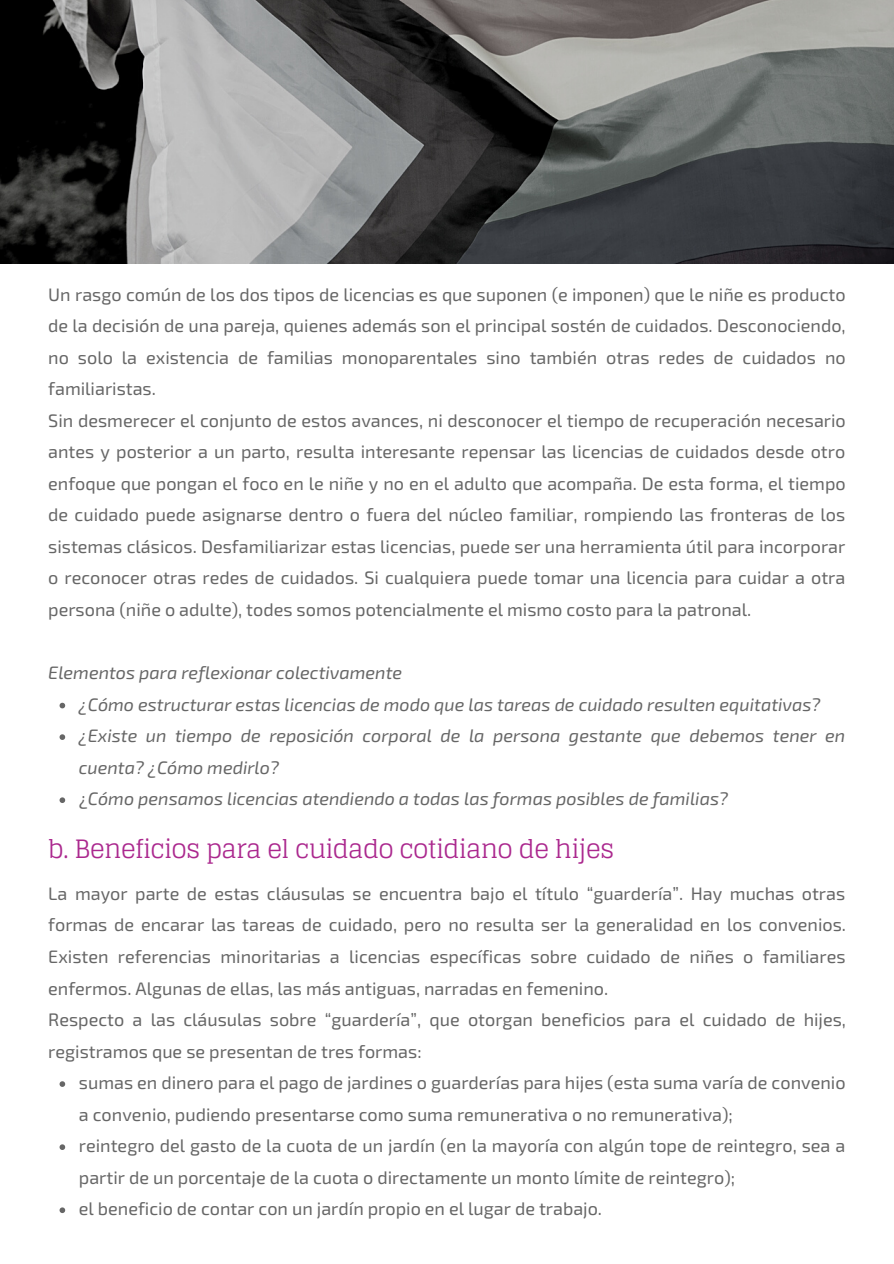
<style>
.page{position:relative;width:894px;height:1264px;background:#fff}
.page>*{position:absolute;margin:0;border:0;box-sizing:border-box;transform-origin:0 0}
.t1{font:25.35px "Glegoo";letter-spacing:-.03em;color:#ab288e}
.t2{font:18px/31.5px "Exo 2";color:#666}
.t3{font:italic 18px/31.5px "Exo 2";color:#666}
.s1{font-style:normal}
</style>
<div class="page">
<img style="left:0;top:0;width:893px;height:263px">
<svg style="left:60px;top:702px;width:5px;height:6px"></svg>
<svg style="left:60px;top:734px;width:5px;height:6px"></svg>
<svg style="left:60px;top:797px;width:5px;height:6px"></svg>
<svg style="left:60px;top:1081px;width:5px;height:5px"></svg>
<svg style="left:60px;top:1144px;width:5px;height:5px"></svg>
<svg style="left:60px;top:1207px;width:5px;height:5px"></svg>
<p class="t2" style="left:48px;top:278px;width:798px;text-align:justify">Un rasgo común de los dos tipos de licencias es que suponen (e imponen) que le niñe es producto de la decisión de una pareja, quienes además son el principal sostén de cuidados. Desconociendo, no solo la existencia de familias monoparentales sino también otras redes de cuidados no familiaristas.</p>
<p class="t2" style="left:48px;top:404px;width:798px;text-align:justify">Sin desmerecer el conjunto de estos avances, ni desconocer el tiempo de recuperación necesario antes y posterior a un parto, resulta interesante repensar las licencias de cuidados desde otro enfoque que pongan el foco en le niñe y no en el adulto que acompaña. De esta forma, el tiempo de cuidado puede asignarse dentro o fuera del núcleo familiar, rompiendo las fronteras de los sistemas clásicos. Desfamiliarizar estas licencias, puede ser una herramienta útil para incorporar o reconocer otras redes de cuidados. Si cualquiera puede tomar una licencia para cuidar a otra persona (niñe o adulte), todes somos potencialmente el mismo costo para la patronal.</p>
<p class="t3" style="left:48px;top:656px;width:355px">Elementos para reflexionar colectivamente</p>
<p class="t3" style="left:79px;top:687px;width:743px">¿Cómo estructurar estas licencias de modo que las tareas de cuidado resulten equitativas?</p>
<p class="t3" style="left:79px;top:719px;width:767px">¿Existe un tiempo de reposición corporal de la persona gestante que debemos tener en cuenta? ¿Cómo medirlo?</p>
<p class="t3" style="left:79px;top:782px;width:650px"><span class="s1">¿</span>Cómo pensamos licencias atendiendo a todas las formas posibles de familias?</p>
<p class="t1" style="left:48px;top:834px;width:567px">b. Beneficios para el cuidado cotidiano de hijes</p>
<p class="t2" style="left:48px;top:877px;width:799px;text-align:justify">La mayor parte de estas cláusulas se encuentra bajo el título “guardería”. Hay muchas otras formas de encarar las tareas de cuidado, pero no resulta ser la generalidad en los convenios.<br>Existen referencias minoritarias a licencias específicas sobre cuidado de niñes o familiares enfermos. Algunas de ellas, las más antiguas, narradas en femenino.</p>
<p class="t2" style="left:48px;top:1003px;width:799px">Respecto a las cláusulas sobre “guardería”, que otorgan beneficios para el cuidado de hijes, registramos que se presentan de tres formas:</p>
<p class="t2" style="left:79px;top:1066px;width:768px">sumas en dinero para el pago de jardines o guarderías para hijes (esta suma varía de convenio a convenio, pudiendo presentarse como suma remunerativa o no remunerativa);</p>
<p class="t2" style="left:79px;top:1129px;width:767px">reintegro del gasto de la cuota de un jardín (en la mayoría con algún tope de reintegro, sea a partir de un porcentaje de la cuota o directamente un monto límite de reintegro);</p>
<p class="t2" style="left:79px;top:1192px;width:524px">el beneficio de contar con un jardín propio en el lugar de trabajo.</p>
</div>
